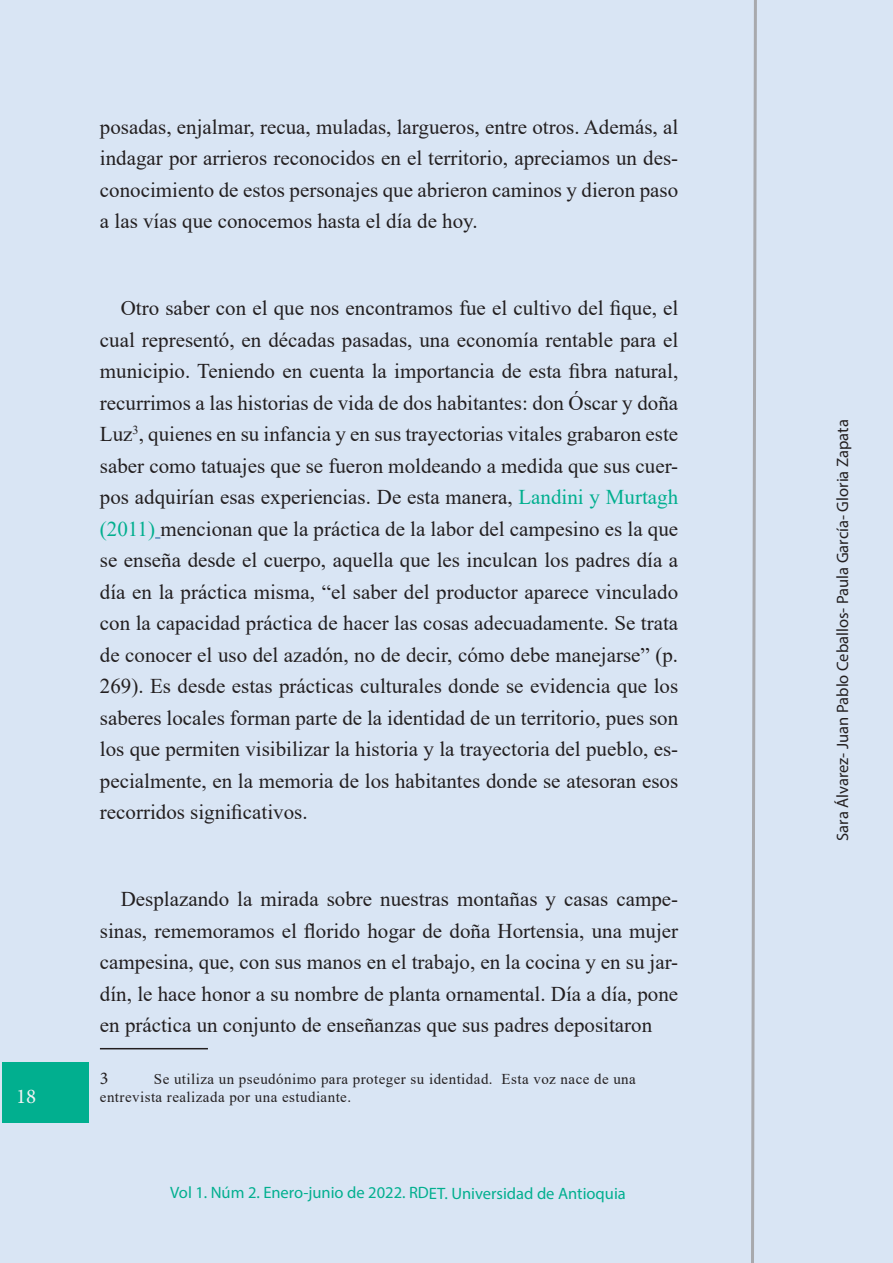
<style>
.page{position:relative;width:893px;height:1263px;background:#d9e5f4}
.page>*{position:absolute;margin:0;border:0;box-sizing:border-box;transform-origin:0 0}
.t1{font:21px/31.5px "Times New Roman";color:#231f20;text-align:justify}
.t2{font:21px "Minion Pro";color:#f0f1f2}
.t3{font:18px "Minion Pro";color:#231f20}
.t4{font:16.5px "Myriad Pro";letter-spacing:-.005em;color:#01af8f}
.t5{font:16.5px "Myriad Pro";color:#231f20}
.t6{font:15px "Times New Roman";letter-spacing:.03em;color:#231f20}
.s1{color:#01af8f}
</style>
<div class="page">
<hr style="left:100px;top:1048px;width:108px;height:1px;background:#231f20">
<div style="left:2px;top:1062px;width:87px;height:61px;background:#01af8f"></div>
<svg style="left:751px;top:0;width:6px;height:1263px"></svg>
<p class="t1" style="left:100px;top:110px;width:580px">posadas, enjalmar, recua, muladas, largueros, entre otros. Además, al indagar por arrieros reconocidos en el territorio, apreciamos un des&shy;conocimiento de estos personajes que abrieron caminos y dieron paso a las vías que conocemos hasta el día de hoy.</p>
<p class="t1" style="left:100px;top:292px;width:580px;text-indent:21px">Otro saber con el que nos encontramos fue el cultivo del fique, el cual representó, en décadas pasadas, una economía rentable para el municipio. Teniendo en cuenta la importancia de esta fibra natural, recurrimos a las historias de vida de dos habitantes: don Óscar y doña Luz<sup>3</sup>, quienes en su infancia y en sus trayectorias vitales grabaron este saber como tatuajes que se fueron moldeando a medida que sus cuer&shy;pos adquirían esas experiencias. De esta manera, <span class="s1">Landini y Murtagh (2011)</span> mencionan que la práctica de la labor del campesino es la que se enseña desde el cuerpo, aquella que les inculcan los padres día a día en la práctica misma, “el saber del productor aparece vinculado con la capacidad práctica de hacer las cosas adecuadamente. Se trata de conocer el uso del azadón, no de decir, cómo debe manejarse” (p.<br>269). Es desde estas prácticas culturales donde se evidencia que los saberes locales forman parte de la identidad de un territorio, pues son los que permiten visibilizar la historia y la trayectoria del pueblo, es&shy;pecialmente, en la memoria de los habitantes donde se atesoran esos recorridos significativos.</p>
<p class="t1" style="left:100px;top:883px;width:580px;text-indent:21px">Desplazando la mirada sobre nuestras montañas y casas campe&shy;sinas, rememoramos el florido hogar de doña Hortensia, una mujer campesina, que, con sus manos en el trabajo, en la cocina y en su jar&shy;dín, le hace honor a su nombre de planta ornamental. Día a día, pone en práctica un conjunto de enseñanzas que sus padres depositaron</p>
<p class="t3" style="left:100px;top:1066px;width:10px">3</p>
<p class="t6" style="left:154px;top:1069px;width:483px">Se utiliza un pseudónimo para proteger su identidad. Esta voz nace de una</p>
<p class="t2" style="left:16px;top:1082px;width:22px">18</p>
<p class="t6" style="left:100px;top:1087px;width:253px">entrevista realizada por una estudiante.</p>
<p class="t4" style="left:170px;top:1183px;width:457px">Vol 1. Núm 2. Enero-junio de 2022. RDET. Universidad de Antioquia</p>
<p class="t5" style="left:832px;top:841px;width:423px;rotate:-90deg">Sara Álvarez- Juan Pablo Ceballos- Paula García- Gloria Zapata</p>
</div>
